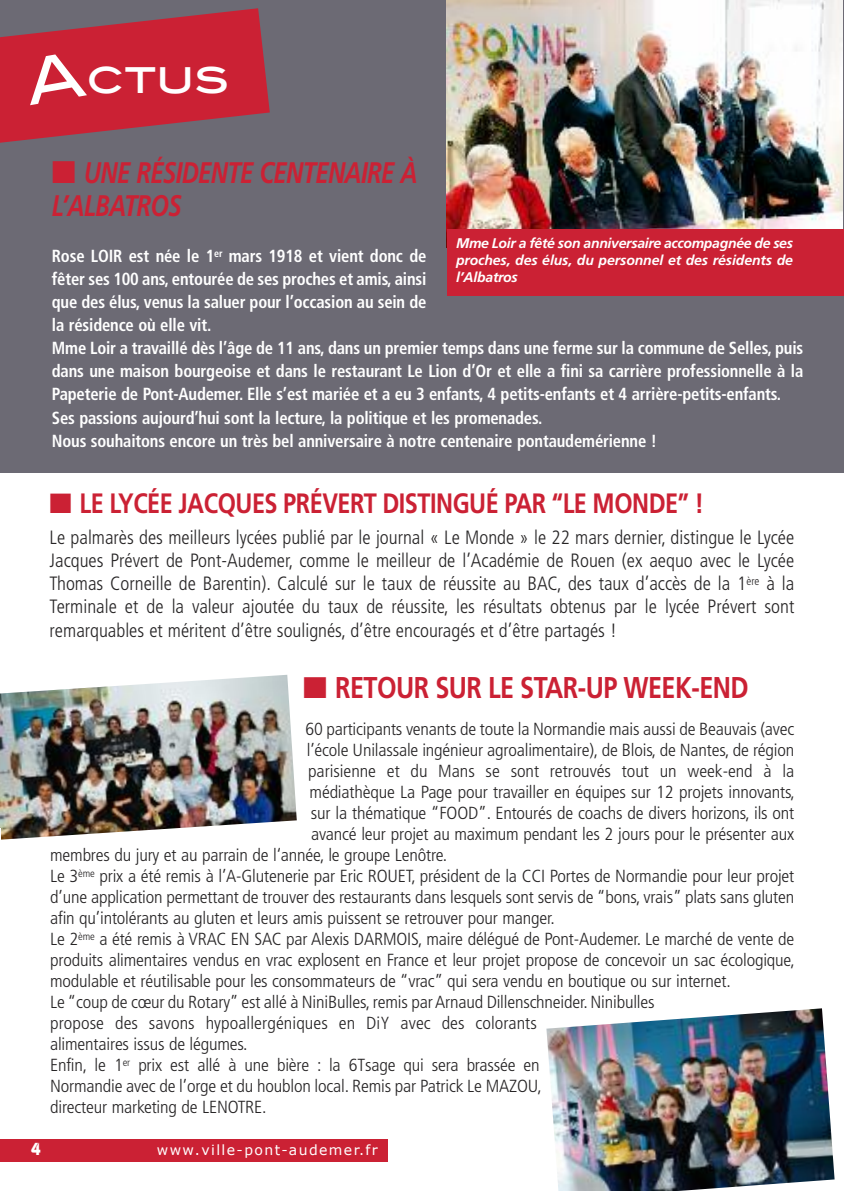
<style>
.page{position:relative;width:844px;height:1191px;background:#fff}
.page>*{position:absolute;margin:0;border:0;box-sizing:border-box;transform-origin:0 0}
.t1{font:42px "Blair Md ITCTT Medium";color:#fff}
.t2{font:700 30.1px "Frutiger";letter-spacing:-.02em;color:#cb2134;scale:.84 1}
.t3{font:italic 700 29.75px/32.6px "Frutiger";letter-spacing:-.025em;color:#cb2134;scale:.8 1}
.t4{font:700 28px "Frutiger";letter-spacing:-.02em;color:#cb2134;scale:.84 1}
.t5{font:300 condensed 19.25px/23.1px "Frutiger";color:#272526;text-align:justify}
.t6{font:300 condensed 17.5px "Frutiger";letter-spacing:-.01em;color:#272526;scale:1.05 1}
.t7{font:700 condensed 17.5px/23.1px "Frutiger";letter-spacing:-.01em;color:#fff;scale:.95 1}
.t8{font:700 17.5px "Bauhaus";color:#fff}
.t9{font:italic 700 14px/16.8px "Frutiger";letter-spacing:-.005em;color:#fff;text-align:justify}
.t10{font:14px "Verdana";letter-spacing:.1em;color:#fff}
</style>
<div class="page">
<div style="left:0;top:0;width:843px;height:473px;background:#6c6a74"></div>
<img style="left:446px;top:0;width:396px;height:248px">
<img style="left:0;top:675px;width:297px;height:165px">
<div style="left:0;top:1139px;width:388px;height:22px;background:#cb2134"></div>
<div style="left:447px;top:229px;width:396px;height:66px;background:#cb2134"></div>
<img style="left:546px;top:1008px;width:288px;height:183px">
<svg style="left:0;top:8px;width:270px;height:135px"></svg>
<h1 class="t1" style="left:86px;top:44px;width:144px">CTUS</h1>
<h3 class="t3" style="left:52px;top:159px;width:459px">■ UNE RÉSIDENTE CENTENAIRE À<br>L’ALBATROS</h3>
<p class="t7" style="left:52px;top:245px;width:792px">Rose LOIR est née le 1<sup>er</sup> mars 1918 et vient donc de<br>fêter ses 100 ans, entourée de ses proches et amis, ainsi<br>que des élus, venus la saluer pour l’occasion au sein de<br>la résidence où elle vit.<br>Mme Loir a travaillé dès l’âge de 11 ans, dans un premier temps dans une ferme sur la commune de Selles, puis dans une maison bourgeoise et dans le restaurant Le Lion d’Or et elle a fini sa carrière professionnelle à la Papeterie de Pont-Audemer. Elle s’est mariée et a eu 3 enfants, 4 petits-enfants et 4 arrière-petits-enfants.<br>Ses passions aujourd’hui sont la lecture, la politique et les promenades.<br>Nous souhaitons encore un très bel anniversaire à notre centenaire pontaudemérienne !</p>
<p class="t9" style="left:456px;top:236px;width:338px">Mme Loir a fêté son anniversaire accompagnée de ses proches, des élus, du personnel et des résidents de l’Albatros</p>
<h3 class="t4" style="left:50px;top:492px;width:780px">■ LE LYCÉE JACQUES PRÉVERT DISTINGUÉ PAR “LE MONDE” !</h3>
<p class="t5" style="left:50px;top:527px;width:746px">Le palmarès des meilleurs lycées publié par le journal « Le Monde » le 22 mars dernier, distingue le Lycée Jacques Prévert de Pont-Audemer, comme le meilleur de l’Académie de Rouen (ex aequo avec le Lycée Thomas Corneille de Barentin). Calculé sur le taux de réussite au BAC, des taux d’accès de la 1<sup>ère</sup> à la Terminale et de la valeur ajoutée du taux de réussite, les résultats obtenus par le lycée Prévert sont remarquables et méritent d’être soulignés, d’être encouragés et d’être partagés !</p>
<h2 class="t2" style="left:303px;top:675px;width:532px">■ RETOUR SUR LE STAR-UP WEEK-END</h2>
<p class="t6" style="left:305px;top:722px;width:467px">60 participants venants de toute la Normandie mais aussi de Beauvais (avec</p>
<p class="t6" style="left:307px;top:743px;width:465px">l’école Unilassale ingénieur agroalimentaire), de Blois, de Nantes, de région</p>
<p class="t6" style="left:308px;top:764px;width:464px">parisienne et du Mans se sont retrouvés tout un week-end à la</p>
<p class="t6" style="left:309px;top:785px;width:463px">médiathèque La Page pour travailler en équipes sur 12 projets innovants,</p>
<p class="t6" style="left:311px;top:806px;width:462px">sur la thématique “FOOD”. Entourés de coachs de divers horizons, ils ont</p>
<p class="t6" style="left:311px;top:827px;width:461px">avancé leur projet au maximum pendant les 2 jours pour le présenter aux</p>
<p class="t6" style="left:50px;top:848px;width:379px">membres du jury et au parrain de l‘année, le groupe Lenôtre.</p>
<p class="t6" style="left:50px;top:869px;width:710px">Le 3<sup>ème</sup> prix a été remis à l’A-Glutenerie par Eric ROUET, président de la CCI Portes de Normandie pour leur projet</p>
<p class="t6" style="left:50px;top:890px;width:710px">d’une application permettant de trouver des restaurants dans lesquels sont servis de “bons, vrais” plats sans gluten</p>
<p class="t6" style="left:50px;top:911px;width:482px">afin qu’intolérants au gluten et leurs amis puissent se retrouver pour manger.</p>
<p class="t6" style="left:50px;top:932px;width:710px">Le 2<sup>ème</sup> a été remis à VRAC EN SAC par Alexis DARMOIS, maire délégué de Pont-Audemer. Le marché de vente de</p>
<p class="t6" style="left:50px;top:953px;width:710px">produits alimentaires vendus en vrac explosent en France et leur projet propose de concevoir un sac écologique,</p>
<p class="t6" style="left:50px;top:974px;width:649px">modulable et réutilisable pour les consommateurs de “vrac” qui sera vendu en boutique ou sur internet.</p>
<p class="t6" style="left:50px;top:995px;width:577px">Le “coup de cœur du Rotary” est allé à NiniBulles, remis parArnaud Dillenschneider. Ninibulles</p>
<p class="t6" style="left:50px;top:1016px;width:465px">propose des savons hypoallergéniques en DiY avec des colorants</p>
<p class="t6" style="left:50px;top:1037px;width:189px">alimentaires issus de légumes.</p>
<p class="t6" style="left:50px;top:1058px;width:467px">Enfin, le 1<sup>er</sup> prix est allé à une bière : la 6Tsage qui sera brassée en</p>
<p class="t6" style="left:50px;top:1079px;width:470px">Normandie avec de l’orge et du houblon local. Remis par Patrick Le MAZOU,</p>
<p class="t6" style="left:50px;top:1100px;width:208px">directeur marketing de LENOTRE.</p>
<p class="t8" style="left:31px;top:1142px;width:11px">4</p>
<p class="t10" style="left:157px;top:1140px;width:222px">www.ville-pont-audemer.fr</p>
</div>
